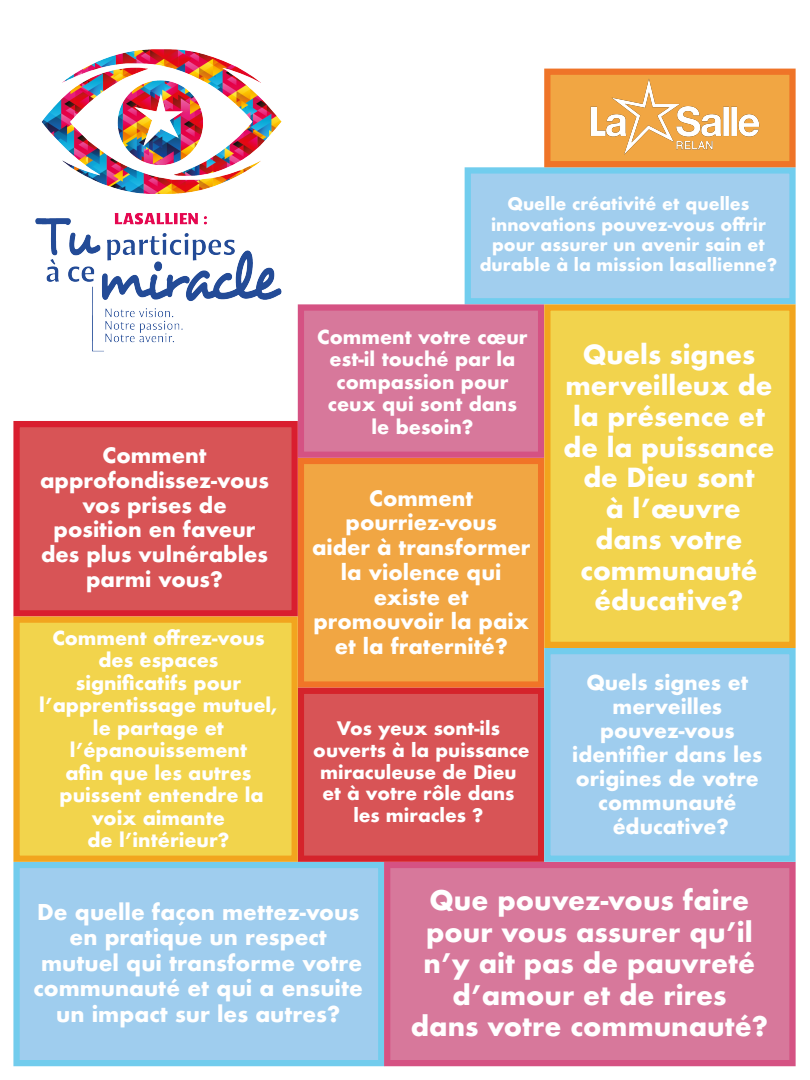
<style>
.page{position:relative;width:810px;height:1080px;background:#fff}
.page>*{position:absolute;margin:0;border:0;box-sizing:border-box;transform-origin:0 0}
.t1{font:700 26.25px/31.5px "Futura";color:#fff;text-align:center}
.t2{font:700 25.62px/30.8px "Futura";color:#fff;text-align:center}
.t3{font:700 21.25px/25.5px "Futura";color:#fff;text-align:center}
.t4{font:700 20.62px/24.8px "Futura";color:#fff;text-align:center}
.t5{font:700 20px/24px "Futura";color:#fff;text-align:center}
.t6{font:700 18.75px/22.5px "Futura";color:#fff;text-align:center}
.t7{font:700 18.12px/21.8px "Futura";color:#fff;text-align:center}
.t8{font:700 16.88px/20.2px "Futura";color:#fff;text-align:center}
</style>
<div class="page">
<div style="left:298px;top:458px;width:246px;height:230px;background:#f1a643;border:6px solid #f17427"></div>
<div style="left:465px;top:167px;width:331px;height:137px;background:#a1ceee;border:6px solid #71cdee"></div>
<div style="left:547px;top:72px;width:245px;height:92px;background:#f1a643"></div>
<img style="left:590px;top:79px;width:170px;height:76px">
<div style="left:544px;top:69px;width:252px;height:98px;border:6px solid #ef7428"></div>
<div style="left:298px;top:304px;width:246px;height:154px;background:#d7789b;border:6px solid #d55283"></div>
<div style="left:544px;top:304px;width:252px;height:344px;background:#f2d34d;border:6px solid #f2a51d"></div>
<div style="left:13px;top:421px;width:285px;height:196px;background:#d85456;border:6px solid #d91e2f"></div>
<div style="left:13px;top:862px;width:371px;height:204px;background:#9fcdee;border:6px solid #72cced"></div>
<div style="left:384px;top:862px;width:412px;height:204px;background:#d7789b;border:6px solid #d55283"></div>
<div style="left:298px;top:688px;width:246px;height:174px;background:#d85456;border:6px solid #d5232b"></div>
<div style="left:544px;top:648px;width:252px;height:214px;background:#9fcdee;border:6px solid #72cced"></div>
<div style="left:13px;top:617px;width:285px;height:245px;background:#f2d44c;border:6px solid #f2a51e"></div>
<img style="left:35px;top:49px;width:288px;height:305px">
<p class="t4" style="left:40px;top:443px;width:230px">Comment approfondissez-vous vos prises de position en faveur des plus vulnérables parmi vous?</p>
<p class="t6" style="left:39px;top:626px;width:240px">Comment offrez-vous des espaces<br>significatifs pour l’apprentissage mutuel, le partage et l’épanouissement<br>afin que les autres puissent entendre la voix aimante<br>de l’intérieur?</p>
<p class="t8" style="left:480px;top:194px;width:299px">Quelle créativité et quelles innovations pouvez-vous offrir pour assurer un avenir sain et durable à la mission lasallienne?</p>
<p class="t6" style="left:317px;top:325px;width:212px">Comment votre cœur est-il touché par la compassion pour ceux qui sont dans le besoin?</p>
<p class="t4" style="left:312px;top:485px;width:220px">Comment pourriez-vous<br>aider à transformer la violence qui existe et promouvoir la paix et la fraternité?</p>
<p class="t7" style="left:313px;top:718px;width:218px">Vos yeux sont-ils ouverts à la puissance miraculeuse de Dieu</p>
<p class="t7" style="left:322px;top:783px;width:194px">et à votre rôle dans les miracles ?</p>
<p class="t2" style="left:564px;top:339px;width:212px">Quels signes merveilleux de la présence et de la puissance de Dieu sont<br>à l’œuvre<br>dans votre</p>
<p class="t2" style="left:580px;top:555px;width:178px">communauté éducative?</p>
<p class="t5" style="left:572px;top:671px;width:192px">Quels signes et merveilles pouvez-vous identifier dans les origines de votre communauté éducative?</p>
<p class="t3" style="left:33px;top:899px;width:331px">De quelle façon mettez-vous en pratique un respect mutuel qui transforme votre communauté et qui a ensuite un impact sur les autres?</p>
<p class="t1" style="left:411px;top:885px;width:359px">Que pouvez-vous faire pour vous assurer qu’il n’y ait pas de pauvreté d’amour et de rires<br>dans votre communauté?</p>
</div>
